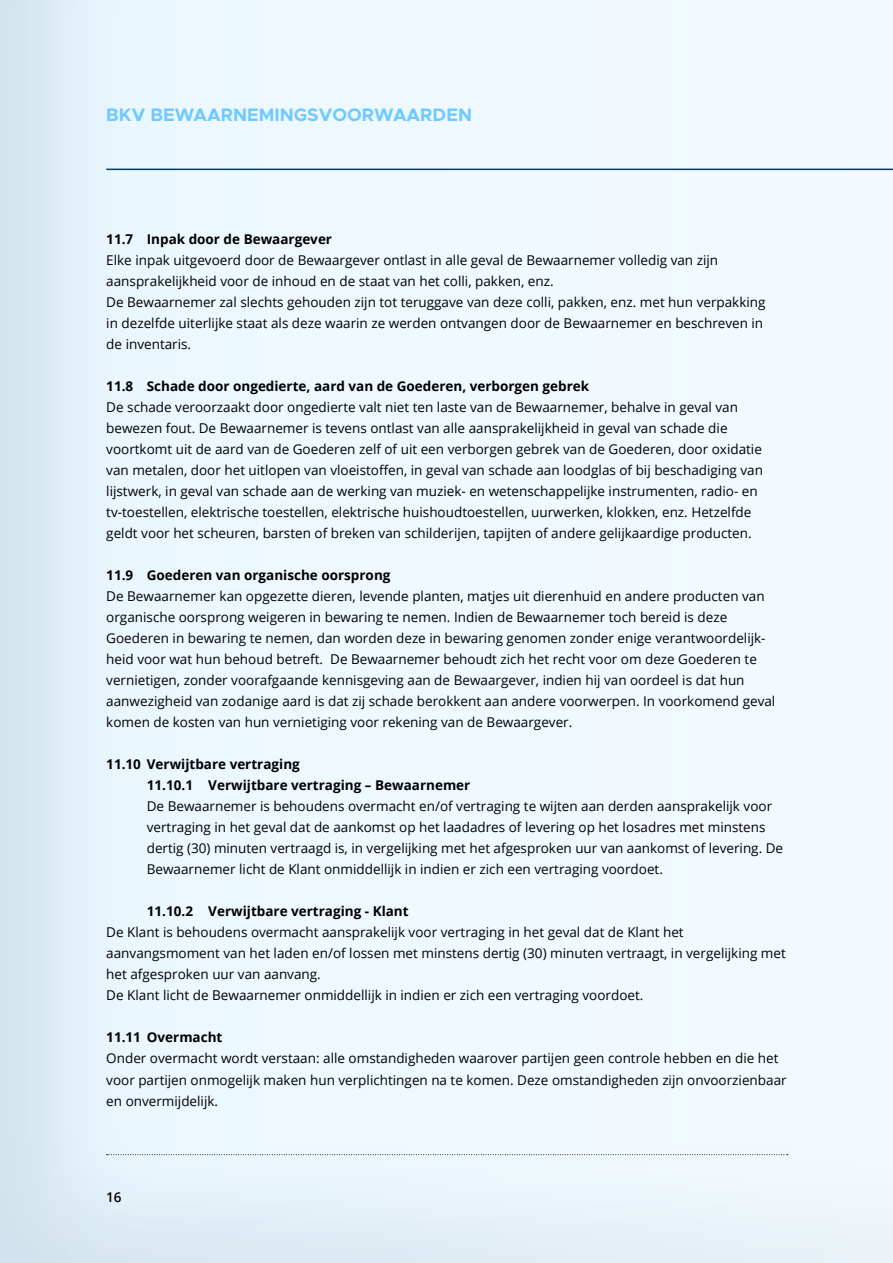
<style>
.page{position:relative;width:893px;height:1263px;background:#fff}
.page>*{position:absolute;margin:0;border:0;box-sizing:border-box;transform-origin:0 0}
.t1{font:700 18.15px "Metropolis";color:#70c9ff}
.t2{font:13.5px/21px "Open Sans";color:#000}
.t3{font:700 13.5px/21px "Open Sans";color:#000}
.t4{font:600 13.5px "Open Sans";color:#000}
</style>
<div class="page">
<div style="left:0;top:0;width:893px;height:1263px;background:#053b61;opacity:.11"></div>
<hr style="left:106px;top:169px;width:787px;height:1px;background:#053b61">
<svg style="left:107px;top:1154px;width:681px;height:1px"></svg>
<h1 class="t1" style="left:106px;top:103px;width:367px">BKV BEWAARNEMINGSVOORWAARDEN</h1>
<p class="t3" style="left:106px;top:228px;width:227px">11.7 Inpak door de Bewaargever</p>
<p class="t2" style="left:106px;top:249px;width:661px">Elke inpak uitgevoerd door de Bewaargever ontlast in alle geval de Bewaarnemer volledig van zijn aansprakelijkheid voor de inhoud en de staat van het colli, pakken, enz.<br>De Bewaarnemer zal slechts gehouden zijn tot teruggave van deze colli, pakken, enz. met hun verpakking in dezelfde uiterlijke staat als deze waarin ze werden ontvangen door de Bewaarnemer en beschreven in de inventaris.</p>
<p class="t3" style="left:106px;top:375px;width:484px">11.8 Schade door ongedierte, aard van de Goederen, verborgen gebrek</p>
<p class="t2" style="left:106px;top:396px;width:658px">De schade veroorzaakt door ongedierte valt niet ten laste van de Bewaarnemer, behalve in geval van bewezen fout. De Bewaarnemer is tevens ontlast van alle aansprakelijkheid in geval van schade die voortkomt uit de aard van de Goederen zelf of uit een verborgen gebrek van de Goederen, door oxidatie van metalen, door het uitlopen van vloeistoffen, in geval van schade aan loodglas of bij beschadiging van lijstwerk, in geval van schade aan de werking van muziek- en wetenschappelijke instrumenten, radio- en tv-toestellen, elektrische toestellen, elektrische huishoudtoestellen, uurwerken, klokken, enz. Hetzelfde geldt voor het scheuren, barsten of breken van schilderijen, tapijten of andere gelijkaardige producten.</p>
<p class="t3" style="left:106px;top:565px;width:286px">11.9 Goederen van organische oorsprong</p>
<p class="t2" style="left:106px;top:586px;width:671px">De Bewaarnemer kan opgezette dieren, levende planten, matjes uit dierenhuid en andere producten van organische oorsprong weigeren in bewaring te nemen. Indien de Bewaarnemer toch bereid is deze Goederen in bewaring te nemen, dan worden deze in bewaring genomen zonder enige verantwoordelijk&shy;heid voor wat hun behoud betreft. De Bewaarnemer behoudt zich het recht voor om deze Goederen te vernietigen, zonder voorafgaande kennisgeving aan de Bewaargever, indien hij van oordeel is dat hun aanwezigheid van zodanige aard is dat zij schade berokkent aan andere voorwerpen. In voorkomend geval komen de kosten van hun vernietiging voor rekening van de Bewaargever.</p>
<p class="t3" style="left:147px;top:754px;width:325px;text-indent:-40px">11.10 Verwijtbare vertraging<br>11.10.1 Verwijtbare vertraging – Bewaarnemer</p>
<p class="t2" style="left:147px;top:796px;width:638px">De Bewaarnemer is behoudens overmacht en/of vertraging te wijten aan derden aansprakelijk voor vertraging in het geval dat de aankomst op het laadadres of levering op het losadres met minstens dertig (30) minuten vertraagd is, in vergelijking met het afgesproken uur van aankomst of levering. De Bewaarnemer licht de Klant onmiddellijk in indien er zich een vertraging voordoet.</p>
<p class="t3" style="left:147px;top:901px;width:263px">11.10.2 Verwijtbare vertraging - Klant</p>
<p class="t2" style="left:106px;top:922px;width:681px">De Klant is behoudens overmacht aansprakelijk voor vertraging in het geval dat de Klant het aanvangsmoment van het laden en/of lossen met minstens dertig (30) minuten vertraagt, in vergelijking met het afgesproken uur van aanvang.<br>De Klant licht de Bewaarnemer onmiddellijk in indien er zich een vertraging voordoet.</p>
<p class="t3" style="left:106px;top:1027px;width:118px">11.11 Overmacht</p>
<p class="t2" style="left:106px;top:1048px;width:682px">Onder overmacht wordt verstaan: alle omstandigheden waarover partijen geen controle hebben en die het voor partijen onmogelijk maken hun verplichtingen na te komen. Deze omstandigheden zijn onvoorzienbaar en onvermijdelijk.</p>
<p class="t4" style="left:106px;top:1188px;width:17px">16</p>
</div>
